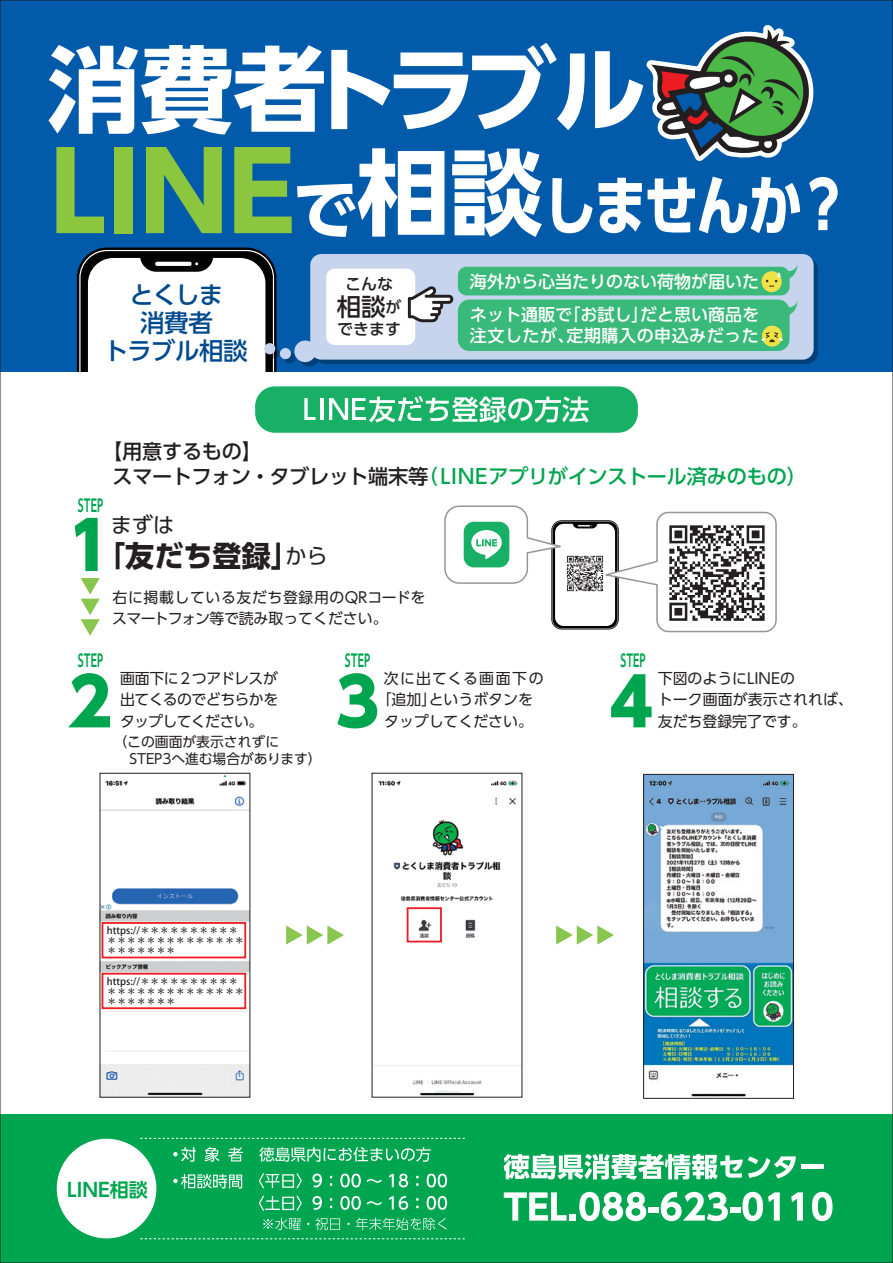
<style>
.page{position:relative;width:893px;height:1263px;background:#fff}
.page>*{position:absolute;margin:0;border:0;box-sizing:border-box;transform-origin:0 0}
.t1{font:700 107.1px "UD Shin Go Pro";color:#8bc63e}
.t2{font:700 92.85px "UD Shin Go Pro";letter-spacing:-.085em;color:#fff}
.t3{font:800 65.85px "UD Shin Go Pro";color:#00a54f}
.t4{font:700 64.8px "UD Shin Go Pro";letter-spacing:-.06em;color:#fff;scale:.84 1}
.t5{font:700 29.1px "UD Shin Go Pro";color:#231f20}
.t6{font:500 24.45px/27.9px "UD Shin Go Pro";letter-spacing:-.03em;color:#01498e;text-align:center}
.t7{font:500 24.45px "UD Shin Go Pro";color:#231f20}
.t8{font:21.15px "UD Shin Go Pro";color:#231f20}
.t9{font:500 20.25px "UD Shin Go Pr 6";letter-spacing:-.015em;color:#231f20}
.t10{font:500 20.25px "UD Shin Go Pr 6";letter-spacing:-.01em;color:#00a54f}
.t11{font:700 19.05px "UD Shin Go Pro De";color:#00a54f}
.t12{font:500 16.95px/33px "UD Shin Go Pro";color:#fff;text-align:right}
.t13{font:500 16.95px/21.3px "UD Shin Go Pro";letter-spacing:.03em;color:#fff}
.t14{font:700 16.95px "UD Shin Go Pr 6 De";color:#00a54f;scale:.6 1}
.t15{font:500 15.9px "UD Shin Go Pro";color:#231f20}
.t16{font:14.85px/21.3px "UD Shin Go Pro";color:#231f20}
.t17{font:14.85px/21.3px "UD Shin Go Pro";letter-spacing:-.04em;color:#231f20}
.t18{font:14.85px "UD Shin Go Pro";letter-spacing:-.03em;color:#231f20}
.t19{font:14.85px "UD Shin Go Pro";letter-spacing:.08em;color:#231f20}
.t20{font:13.8px/17px "UD Shin Go Pro";letter-spacing:-.005em;color:#231f20}
.t21{font:500 9.75px/9.8px "Koz Go Pr 6 N";color:#231f20}
.s1{font-size:64.8px;color:#fff}
.s2{font-size:92.85px;color:#fff}
.s3{font-size:15.9px}
</style>
<div class="page">
<div style="left:0;top:0;width:893px;height:371px;background:#015aaa"></div>
<svg style="left:301px;top:261px;width:517px;height:105px;fill:#00427d"></svg>
<svg style="left:294px;top:254px;width:520px;height:108px;background:#aac2df"></svg>
<div style="left:458px;top:267px;width:332px;height:28px;background:#39b97a;border-radius:9px"></div>
<div style="left:458px;top:299px;width:332px;height:52px;background:#39b97a;border-radius:12px"></div>
<svg style="left:77px;top:247px;width:199px;height:124px;background:#cacccd"></svg>
<svg style="left:155px;top:262px;width:37px;height:4px"></svg>
<div style="left:0;top:1114px;width:893px;height:149px;background:#00a54f"></div>
<svg style="left:504px;top:1154px;width:292px;height:25px"></svg>
<div style="left:801px;top:1164px;width:22px;height:5px;background:#fff"></div>
<svg style="left:504px;top:1192px;width:142px;height:29px"></svg>
<div style="left:648px;top:1207px;width:11px;height:6px;background:#fff"></div>
<svg style="left:661px;top:1192px;width:67px;height:29px"></svg>
<div style="left:730px;top:1207px;width:10px;height:6px;background:#fff"></div>
<svg style="left:742px;top:1192px;width:38px;height:29px"></svg>
<svg style="left:791px;top:1192px;width:12px;height:28px"></svg>
<svg style="left:812px;top:1192px;width:20px;height:29px"></svg>
<svg style="left:173px;top:1147px;width:23px;height:15px"></svg>
<svg style="left:205px;top:1147px;width:15px;height:15px"></svg>
<svg style="left:228px;top:1147px;width:15px;height:14px"></svg>
<svg style="left:259px;top:1147px;width:172px;height:15px"></svg>
<svg style="left:173px;top:1174px;width:69px;height:14px"></svg>
<svg style="left:259px;top:1173px;width:43px;height:15px"></svg>
<svg style="left:312px;top:1173px;width:10px;height:14px"></svg>
<svg style="left:330px;top:1176px;width:2px;height:10px"></svg>
<svg style="left:340px;top:1173px;width:21px;height:14px"></svg>
<svg style="left:367px;top:1179px;width:15px;height:4px"></svg>
<svg style="left:389px;top:1173px;width:19px;height:14px"></svg>
<svg style="left:416px;top:1176px;width:3px;height:10px"></svg>
<svg style="left:427px;top:1173px;width:20px;height:14px"></svg>
<svg style="left:259px;top:1196px;width:43px;height:14px"></svg>
<svg style="left:312px;top:1196px;width:10px;height:14px"></svg>
<svg style="left:330px;top:1198px;width:2px;height:10px"></svg>
<svg style="left:340px;top:1196px;width:21px;height:14px"></svg>
<svg style="left:367px;top:1201px;width:15px;height:4px"></svg>
<svg style="left:389px;top:1196px;width:19px;height:14px"></svg>
<svg style="left:416px;top:1198px;width:3px;height:10px"></svg>
<svg style="left:427px;top:1196px;width:20px;height:14px"></svg>
<svg style="left:263px;top:1218px;width:38px;height:12px"></svg>
<svg style="left:315px;top:1218px;width:25px;height:12px"></svg>
<svg style="left:356px;top:1217px;width:91px;height:13px"></svg>
<div style="left:255px;top:386px;width:383px;height:47px;background:#18b064;border-radius:20px"></div>
<svg style="left:304px;top:398px;width:12px;height:22px"></svg>
<hr style="left:320px;top:398px;width:3px;height:22px;background:#fff">
<svg style="left:329px;top:396px;width:260px;height:27px"></svg>
<svg style="left:140px;top:1138px;width:325px;height:1px"></svg>
<svg style="left:140px;top:1238px;width:325px;height:1px"></svg>
<div style="left:57px;top:1139px;width:99px;height:99px;background:#fff;border-radius:50%"></div>
<img style="left:102px;top:775px;width:146px;height:321px">
<div style="left:100px;top:773px;width:150px;height:325px;border:1px solid #231f20"></div>
<img style="left:374px;top:780px;width:146px;height:316px">
<img style="left:645px;top:776px;width:147px;height:321px">
<div style="left:643px;top:774px;width:151px;height:325px;border:1px solid #231f20"></div>
<svg style="left:81px;top:578px;width:19px;height:58px"></svg>
<svg style="left:286px;top:925px;width:58px;height:20px"></svg>
<svg style="left:556px;top:925px;width:58px;height:20px"></svg>
<svg style="left:444px;top:505px;width:333px;height:128px"></svg>
<div style="left:407px;top:907px;width:35px;height:35px;border:2px solid #ee1d23"></div>
<div style="left:102px;top:923px;width:143px;height:34px;background:#fff"></div>
<div style="left:102px;top:922px;width:144px;height:36px;border:2px solid #ee1d23"></div>
<div style="left:102px;top:974px;width:143px;height:34px;background:#fff"></div>
<div style="left:102px;top:973px;width:144px;height:36px;border:2px solid #ee1d23"></div>
<svg style="left:284px;top:352px;width:11px;height:11px"></svg>
<div style="left:280px;top:348px;width:11px;height:11px;background:#c6d5ed;border-radius:50%"></div>
<svg style="left:268px;top:347px;width:12px;height:12px"></svg>
<div style="left:264px;top:343px;width:11px;height:11px;background:#c6d5ed;border-radius:50%"></div>
<svg style="left:646px;top:25px;width:168px;height:136px"></svg>
<div style="left:326px;top:269px;width:89px;height:76px;background:#fff;border-radius:9px"></div>
<svg style="left:408px;top:286px;width:45px;height:36px;background:#afb2b9"></svg>
<div style="left:761px;top:271px;width:21px;height:21px;background:#ede247;border-radius:50%"></div>
<div style="left:762px;top:326px;width:20px;height:21px;background:#ede247;border-radius:50%"></div>
<svg style="left:761px;top:331px;width:22px;height:11px"></svg>
<svg style="left:766px;top:264px;width:32px;height:23px"></svg>
<svg style="left:784px;top:300px;width:14px;height:16px"></svg>
<h2 class="t2" style="left:47px;top:14px;width:601px">消費者トラブル</h2>
<h1 class="t1" style="left:50px;top:105px;width:494px">LINE<span class="s1">で</span><span class="s2">相談</span></h1>
<p class="t12" style="left:470px;top:265px;width:291px">海外から心当たりのない荷物が届いただと思い商品を</p>
<h3 class="t4" style="left:542px;top:153px;width:368px">しませんか?</h3>
<p class="t15" style="left:345px;top:271px;width:49px">こんな</p>
<h3 class="t7" style="left:337px;top:287px;width:66px">相談<span class="s3">が</span></h3>
<p class="t15" style="left:337px;top:316px;width:65px">できます</p>
<h3 class="t6" style="left:104px;top:280px;width:145px">とくしま<br>消費者<br>トラブル相談</h3>
<p class="t12" style="left:563px;top:298px;width:87px">「お試し」</p>
<p class="t13" style="left:567px;top:304px;width:194px;text-indent:-97px">ネット通販で<br>定期購入の申込みだった</p>
<p class="t12" style="left:470px;top:319px;width:106px">注文したが、</p>
<h3 class="t9" style="left:102px;top:434px;width:161px">【用意するもの【</h3>
<p class="t14" style="left:78px;top:491px;width:44px">STEP</p>
<h3 class="t3" style="left:68px;top:492px;width:45px">1</h3>
<h3 class="t9" style="left:112px;top:460px;width:317px">スマートフォン・タブレット端末等</h3>
<h3 class="t10" style="left:418px;top:460px;width:391px">（LINEアプリがインストール済みのもの(</h3>
<h3 class="t8" style="left:111px;top:508px;width:65px">まずは</h3>
<h3 class="t5" style="left:96px;top:532px;width:205px">「友だち登録」</h3>
<h3 class="t8" style="left:285px;top:539px;width:44px">から</h3>
<p class="t16" style="left:112px;top:586px;width:315px">右に掲載している友だち登録用のQRコードをスマートフォン等で読み取ってください。</p>
<p class="t14" style="left:78px;top:646px;width:44px">STEP</p>
<p class="t14" style="left:345px;top:646px;width:44px">STEP</p>
<p class="t14" style="left:620px;top:646px;width:44px">STEP</p>
<h3 class="t3" style="left:68px;top:648px;width:45px">2</h3>
<p class="t18" style="left:120px;top:666px;width:159px">画面下に２つアドレスが</p>
<p class="t17" style="left:120px;top:688px;width:160px">出てくるのでどちらかをタップしてください。</p>
<p class="t20" style="left:129px;top:733px;width:194px;text-indent:-16px">（この画面が表示されずに<br>STEP3へ進む場合があります(</p>
<p class="t19" style="left:384px;top:666px;width:161px">次に出てくる画面下の</p>
<h3 class="t3" style="left:336px;top:648px;width:45px">3</h3>
<p class="t16" style="left:429px;top:688px;width:106px">というボタンを</p>
<p class="t16" style="left:377px;top:688px;width:61px">「追加」</p>
<p class="t16" style="left:384px;top:710px;width:150px">タップしてください。</p>
<p class="t21" style="left:107px;top:926px;width:139px">https://********** ************** *******</p>
<p class="t21" style="left:107px;top:987px;width:139px">**************</p>
<p class="t21" style="left:107px;top:972px;width:133px;line-height:19.6px">https://********** *******</p>
<p class="t16" style="left:658px;top:667px;width:139px">下図のようにLINEの</p>
<h3 class="t3" style="left:610px;top:648px;width:45px">4</h3>
<p class="t16" style="left:658px;top:688px;width:197px">トーク画面が表示されれば、友だち登録完了です。</p>
<p class="t11" style="left:67px;top:1174px;width:82px">LINE相談</p>
</div>
